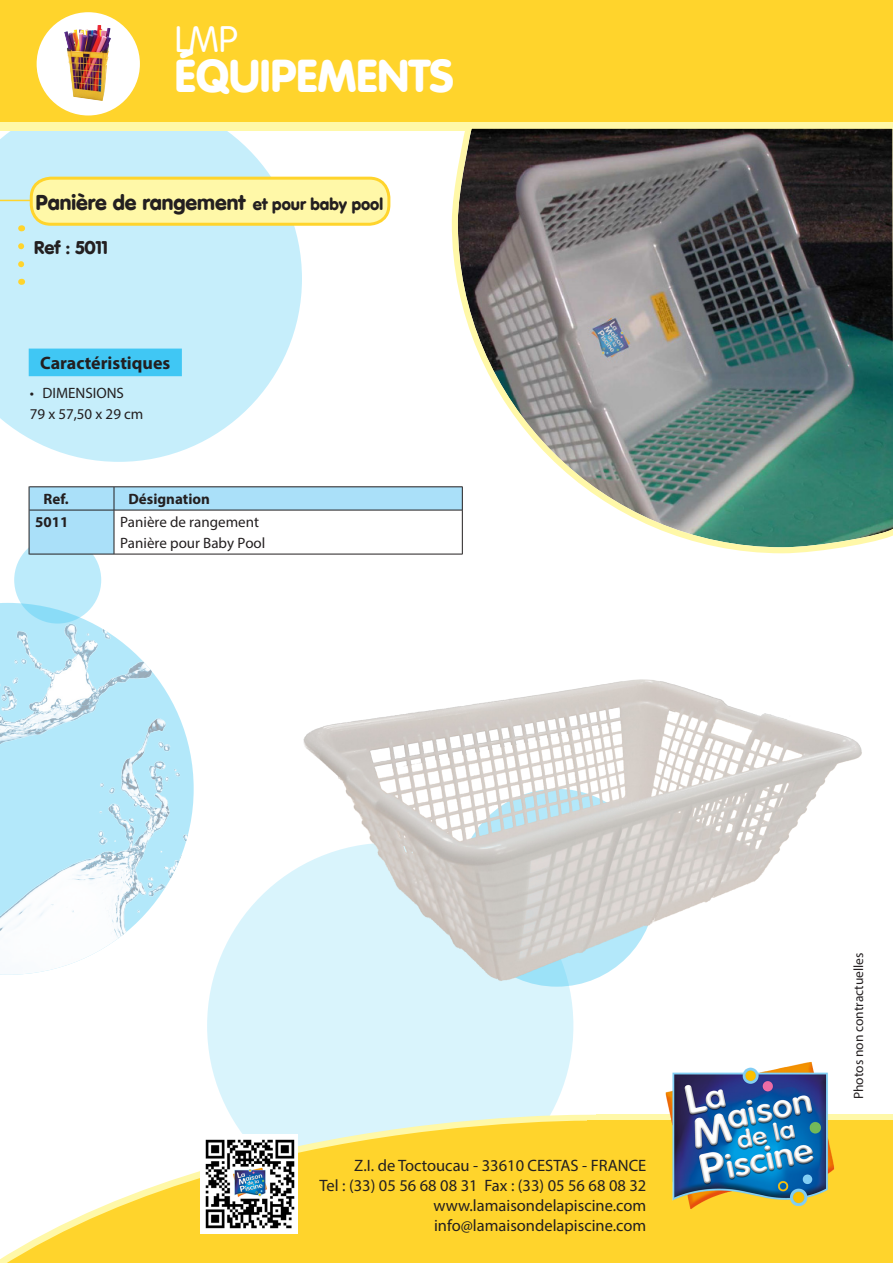
<style>
.page{position:relative;width:893px;height:1263px;background:#fff}
.page>*{position:absolute;margin:0;border:0;box-sizing:border-box;transform-origin:0 0}
.t1{font:900 45px "VAG Rounded LT";color:#fff}
.t2{font:300 36px "VAG Rounded LT";color:#fff}
.Descriptif_Vo_-_titr{font:900 21px "VAG Rounded LT";color:#231f20}
.Descriptif_Vo_-_titr-2{font:700 18px "Myriad Pro";color:#231f20}
.t3{font:900 18px "VAG Rounded LT";color:#231f20}
.t4{font:16.5px/19.8px "Myriad Pro";color:#231f20;text-align:right}
.Descriptif_Vo_-_txt{font:15px "Myriad Pro";color:#231f20}
.Descriptif_Vo_-_txt-2{font:700 15px "Myriad Pro";color:#231f20}
.t5{font:13.5px "Myriad Pro";color:#231f20}
.s1{font-size:16.5px}
</style>
<div class="page">
<svg style="left:0;top:131px;width:302px;height:331px;background:#cef0fa"></svg>
<div style="left:207px;top:843px;width:366px;height:366px;background:#d9f4fc;border-radius:50%"></div>
<img style="left:0;top:611px;width:194px;height:364px">
<svg style="left:14px;top:536px;width:87px;height:87px;background:#b6e9fa"></svg>
<div style="left:0;top:43px;width:893px;height:88px;background:#fff8a8"></div>
<div style="left:0;top:0;width:893px;height:122px;background:#ffd42c"></div>
<svg style="left:0;top:1097px;width:661px;height:166px;fill:#ffd42c"></svg>
<div style="left:587px;top:1120px;width:306px;height:143px;background:#ffd42c"></div>
<div style="left:37px;top:12px;width:103px;height:103px;background:#fff;border-radius:50%"></div>
<img style="left:661px;top:1062px;width:178px;height:148px">
<div style="left:31px;top:178px;width:358px;height:46px;background:#fff8a8;border-radius:20px"></div>
<div style="left:30px;top:177px;width:360px;height:49px;border:3px solid #ffd42c;border-radius:20px"></div>
<hr style="left:0;top:200px;width:30px;height:1px;background:#ffd42c">
<img style="left:64px;top:25px;width:47px;height:76px">
<svg style="left:18px;top:246px;width:6px;height:27px"></svg>
<img style="left:201px;top:1135px;width:97px;height:98px">
<svg style="left:451px;top:128px;width:442px;height:427px;background:#77827e"></svg>
<svg style="left:27px;top:347px;width:156px;height:31px;background:#50cbf4"></svg>
<hr style="left:29px;top:554px;width:85px;height:1px;background:#231f20">
<hr style="left:114px;top:554px;width:348px;height:1px;background:#231f20">
<svg style="left:29px;top:486px;width:434px;height:68px"></svg>
<hr style="left:29px;top:510px;width:85px;height:1px;background:#231f20">
<hr style="left:114px;top:510px;width:348px;height:1px;background:#231f20">
<hr style="left:114px;top:510px;width:1px;height:44px;background:#231f20">
<img style="left:281px;top:679px;width:581px;height:333px">
<h2 class="t2" style="left:175px;top:19px;width:64px">LMP</h2>
<h1 class="t1" style="left:175px;top:49px;width:281px">ÉQUIPEMENTS</h1>
<p class="Descriptif_Vo_-_titr" style="left:36px;top:190px;width:349px">Panière de rangement <span class="s1">et pour baby pool</span></p>
<p class="t3" style="left:34px;top:237px;width:75px">Ref : 5011</p>
<p class="Descriptif_Vo_-_titr-2" style="left:40px;top:351px;width:132px">Caractéristiques</p>
<p class="Descriptif_Vo_-_txt" style="left:30px;top:384px;width:96px">• DIMENSIONS</p>
<p class="Descriptif_Vo_-_txt" style="left:30px;top:405px;width:115px">79 x 57,50 x 29 cm</p>
<p class="Descriptif_Vo_-_txt-2" style="left:44px;top:489px;width:27px">Ref.</p>
<p class="Descriptif_Vo_-_txt-2" style="left:129px;top:489px;width:83px">Désignation</p>
<p class="Descriptif_Vo_-_txt-2" style="left:35px;top:512px;width:35px">5011</p>
<p class="Descriptif_Vo_-_txt" style="left:120px;top:513px;width:140px">Panière de rangement</p>
<p class="Descriptif_Vo_-_txt" style="left:120px;top:534px;width:147px">Panière pour Baby Pool</p>
<p class="t4" style="left:320px;top:1155px;width:328px">Z.I. de Toctoucau - 33610 CESTAS - FRANCE<br>Tel : (33) 05 56 68 08 31 Fax : (33) 05 56 68 08 32 www.lamaisondelapiscine.com info@lamaisondelapiscine.com</p>
<p class="t5" style="left:850px;top:1099px;width:148px;rotate:-90deg">Photos non contractuelles</p>
</div>
